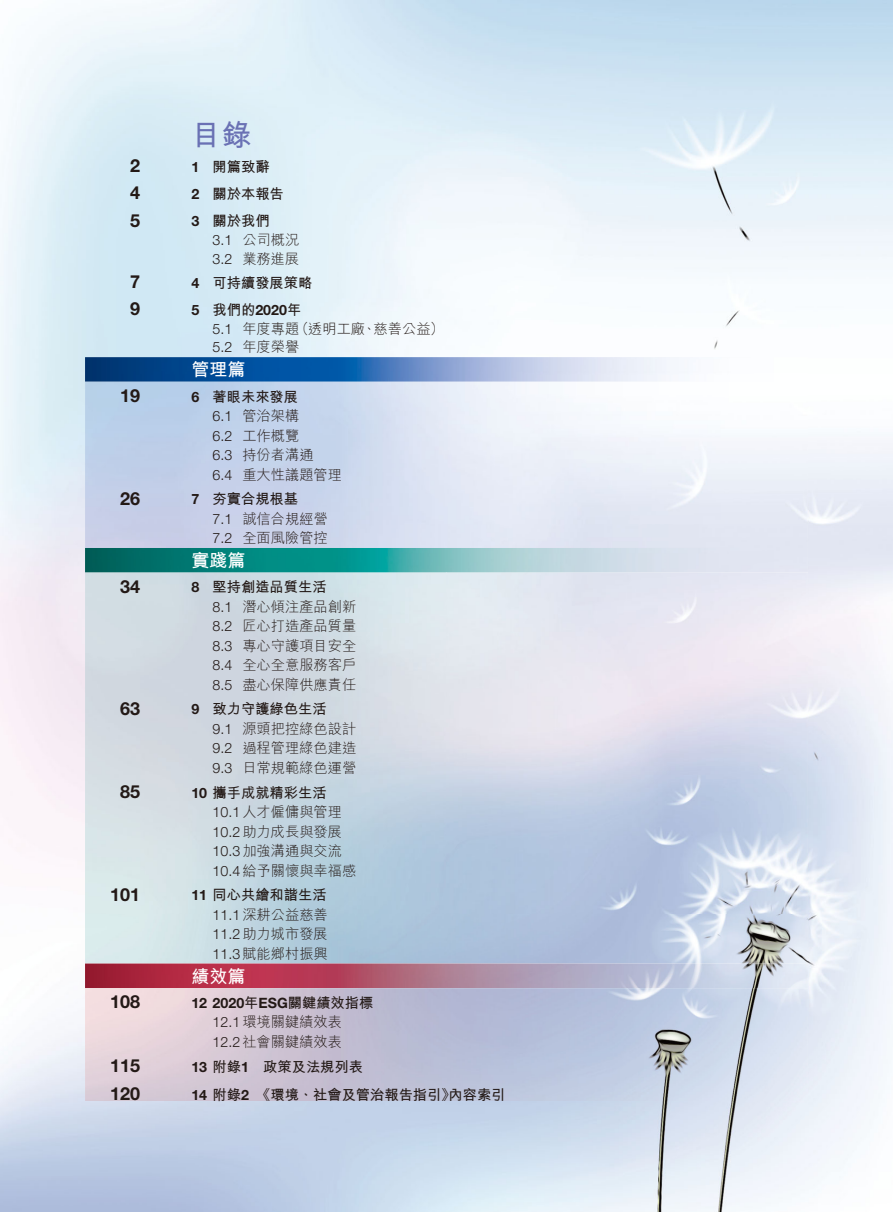
<style>
.page{position:relative;width:893px;height:1212px;background:#fff}
.page>*{position:absolute;margin:0;border:0;box-sizing:border-box;transform-origin:0 0}
.t1{font:30px "M Hei HK Bold E Ten B5 H";color:#6a71b4}
.t2{font:700 18px "Helvetica Neue LT Std";color:#231916}
.t3{font:18px "M Hei HK Bold E Ten B5 H";color:#fff}
.t4{font:14.25px/19.5px "M Hei HK Light E Ten B5 H";color:#231916}
.t5{font:14.25px "M Hei HK Bold E Ten B5 H";color:#231916}
.t6{font:700 14.25px "Helvetica Neue LT Std";color:#231916}
.s1{font-family:"Helvetica Neue LT Std";font-weight:700}
.s2{font-family:"Helvetica Neue LT Std";font-weight:300}
.s3{font-family:"M Hei HK Bold E Ten B5 H";font-weight:400}
</style>
<div class="page">
<img style="left:0;top:0;width:893px;height:1212px">
<img style="left:85px;top:357px;width:723px;height:744px">
<svg style="left:191px;top:421px;width:22px;height:1px"></svg>
<svg style="left:191px;top:440px;width:22px;height:1px"></svg>
<svg style="left:191px;top:460px;width:22px;height:1px"></svg>
<svg style="left:191px;top:479px;width:22px;height:1px"></svg>
<svg style="left:191px;top:499px;width:22px;height:1px"></svg>
<svg style="left:191px;top:612px;width:22px;height:1px"></svg>
<svg style="left:191px;top:631px;width:22px;height:1px"></svg>
<svg style="left:191px;top:651px;width:22px;height:1px"></svg>
<svg style="left:191px;top:670px;width:22px;height:1px"></svg>
<svg style="left:191px;top:714px;width:22px;height:1px"></svg>
<svg style="left:191px;top:734px;width:22px;height:1px"></svg>
<svg style="left:191px;top:753px;width:22px;height:1px"></svg>
<svg style="left:191px;top:797px;width:22px;height:1px"></svg>
<svg style="left:191px;top:817px;width:22px;height:1px"></svg>
<svg style="left:191px;top:836px;width:22px;height:1px"></svg>
<svg style="left:191px;top:856px;width:22px;height:1px"></svg>
<svg style="left:191px;top:900px;width:22px;height:1px"></svg>
<svg style="left:191px;top:919px;width:22px;height:1px"></svg>
<svg style="left:191px;top:939px;width:22px;height:1px"></svg>
<svg style="left:191px;top:958px;width:22px;height:1px"></svg>
<svg style="left:191px;top:1027px;width:22px;height:1px"></svg>
<svg style="left:191px;top:1047px;width:22px;height:1px"></svg>
<h1 class="t1" style="left:191px;top:123px;width:61px">目錄</h1>
<p class="t2" style="left:130px;top:159px;width:12px">2</p>
<p class="t5" style="left:191px;top:161px;width:80px"><span class="s1">1</span> 開篇致辭</p>
<p class="t2" style="left:130px;top:187px;width:12px">4</p>
<p class="t5" style="left:191px;top:188px;width:94px"><span class="s1">2</span> 關於本報告</p>
<p class="t2" style="left:130px;top:214px;width:12px">5</p>
<p class="t5" style="left:191px;top:215px;width:80px"><span class="s1">3</span> 關於我們</p>
<p class="t4" style="left:213px;top:232px;width:88px;line-height:18.8px"><span class="s2">3.1</span> 公司概況<br><span class="s2">3.2</span> 業務進展</p>
<p class="t2" style="left:130px;top:275px;width:12px">7</p>
<p class="t5" style="left:191px;top:277px;width:123px"><span class="s1">4</span> 可持續發展策略</p>
<p class="t2" style="left:130px;top:302px;width:12px">9</p>
<p class="t6" style="left:191px;top:305px;width:111px">5 <span class="s3">我們的</span>2020<span class="s3">年</span></p>
<p class="t4" style="left:213px;top:321px;width:233px;line-height:18.8px"><span class="s2">5.1</span> 年度專題（透明工廠、慈善公益）<br><span class="s2">5.2</span> 年度榮譽</p>
<p class="t3" style="left:191px;top:363px;width:56px">管理篇</p>
<p class="t2" style="left:120px;top:389px;width:22px">19</p>
<p class="t5" style="left:191px;top:391px;width:108px"><span class="s1">6</span> 著眼未來發展</p>
<p class="t4" style="left:213px;top:408px;width:131px"><span class="s2">6.1</span> 管治架構<br><span class="s2">6.2</span> 工作概覽<br><span class="s2">6.3</span> 持份者溝通<br><span class="s2">6.4</span> 重大性議題管理</p>
<p class="t2" style="left:120px;top:492px;width:22px">26</p>
<p class="t5" style="left:191px;top:493px;width:108px"><span class="s1">7</span> 夯實合規根基</p>
<p class="t4" style="left:213px;top:510px;width:117px"><span class="s2">7.1</span> 誠信合規經營<br><span class="s2">7.2</span> 全面風險管控</p>
<p class="t3" style="left:191px;top:554px;width:56px">實踐篇</p>
<p class="t2" style="left:120px;top:580px;width:22px">34</p>
<p class="t5" style="left:191px;top:582px;width:137px"><span class="s1">8</span> 堅持創造品質生活</p>
<p class="t4" style="left:213px;top:599px;width:145px;text-align:justify"><span class="s2">8.1</span> 潛心傾注產品創新<span class="s2">8.2</span> 匠心打造產品質量<span class="s2">8.3</span> 專心守護項目安全<span class="s2">8.4</span> 全心全意服務客戶<span class="s2">8.5</span> 盡心保障供應責任</p>
<p class="t2" style="left:120px;top:702px;width:22px">63</p>
<p class="t5" style="left:191px;top:704px;width:137px"><span class="s1">9</span> 致力守護綠色生活</p>
<p class="t4" style="left:213px;top:721px;width:145px;text-align:justify"><span class="s2">9.1</span> 源頭把控綠色設計<span class="s2">9.2</span> 過程管理綠色建造<span class="s2">9.3</span> 日常規範綠色運營</p>
<p class="t2" style="left:120px;top:785px;width:22px">85</p>
<p class="t5" style="left:191px;top:787px;width:137px"><span class="s1">10</span> 攜手成就精彩生活</p>
<p class="t4" style="left:213px;top:804px;width:145px"><span class="s2">10.1</span> 人才僱傭與管理<br><span class="s2">10.2</span> 助力成長與發展<br><span class="s2">10.3</span> 加強溝通與交流<br><span class="s2">10.4</span> 給予關懷與幸福感</p>
<p class="t2" style="left:110px;top:888px;width:32px">101</p>
<p class="t5" style="left:191px;top:889px;width:137px"><span class="s1">11</span> 同心共繪和諧生活</p>
<p class="t4" style="left:213px;top:906px;width:117px;text-align:justify"><span class="s2">11.1</span> 深耕公益慈善<span class="s2">11.2</span> 助力城市發展<span class="s2">11.3</span> 賦能鄉村振興</p>
<p class="t3" style="left:191px;top:969px;width:56px">績效篇</p>
<p class="t2" style="left:110px;top:995px;width:32px">108</p>
<p class="t6" style="left:191px;top:998px;width:183px">12 2020<span class="s3">年</span>ESG<span class="s3">關鍵績效指標</span></p>
<p class="t4" style="left:213px;top:1014px;width:131px"><span class="s2">12.1</span> 環境關鍵績效表<br><span class="s2">12.2</span> 社會關鍵績效表</p>
<p class="t2" style="left:110px;top:1059px;width:32px">115</p>
<p class="t5" style="left:191px;top:1061px;width:173px"><span class="s1">13</span> 附錄<span class="s1">1</span> 政策及法規列表</p>
<p class="t2" style="left:110px;top:1087px;width:32px">120</p>
<p class="t5" style="left:191px;top:1089px;width:316px"><span class="s1">14</span> 附錄<span class="s1">2</span> 《環境、社會及管治報告指引》內容索引</p>
</div>
